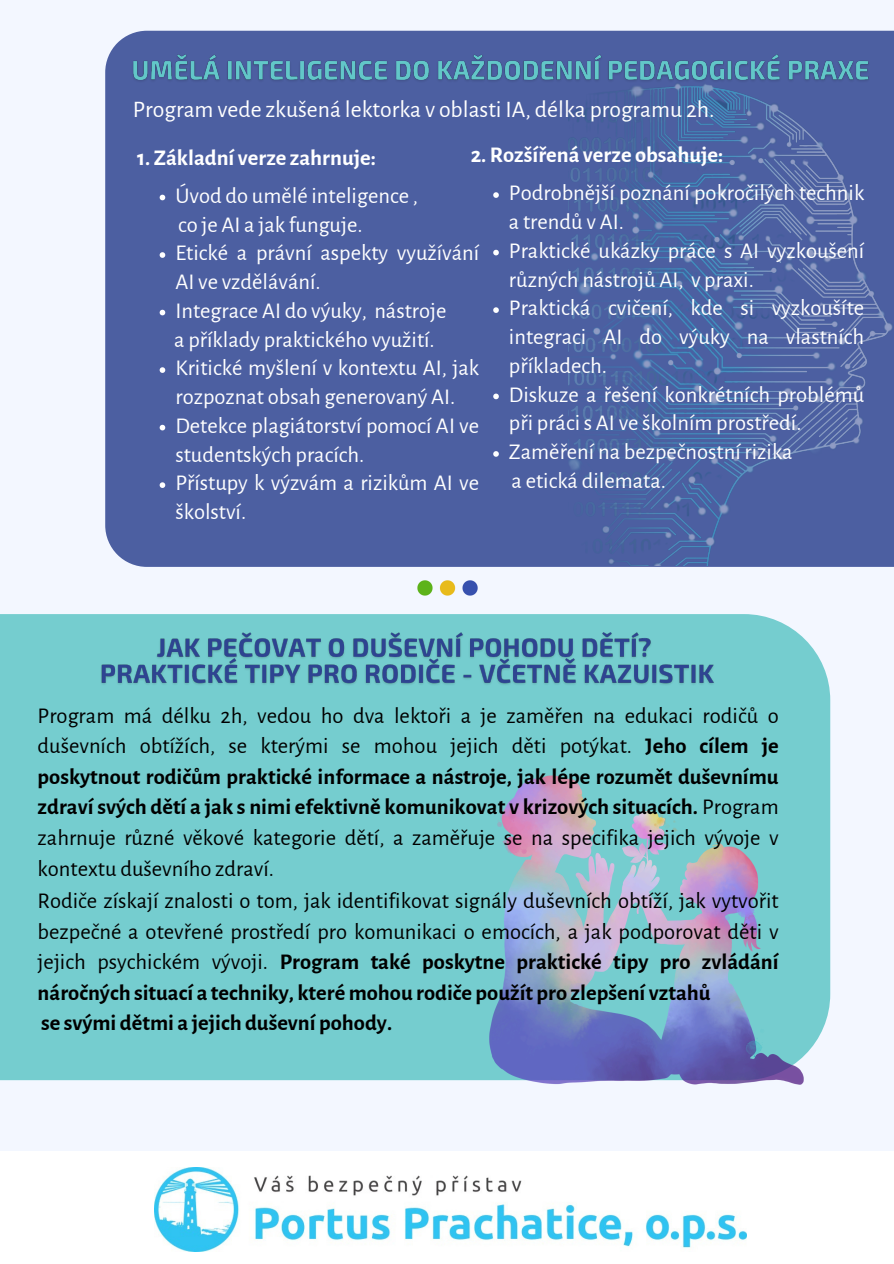
<style>
.page{position:relative;width:894px;height:1264px;background:#fff}
.page>*{position:absolute;margin:0;border:0;box-sizing:border-box;transform-origin:0 0}
.t1{font:23.7px "Alegreya Sans";color:#fff}
.t2{font:22.5px/30.5px "Alegreya Sans";color:#000;text-align:justify}
.t3{font:22.5px/28.8px "Alegreya Sans";color:#fff}
.t4{font:700 22.5px "Alegreya Sans";color:#fff}
.t5{font:700 22.5px "Alegreya Sans";color:#000}
.s1{font-weight:700}
</style>
<div class="page">
<div style="left:0;top:0;width:893px;height:1263px;background:#f3f7ff"></div>
<div style="left:0;top:614px;width:830px;height:466px;background:#75cdcf"></div>
<img style="left:404px;top:580px;width:85px;height:38px">
<div style="left:105px;top:31px;width:788px;height:536px;background:#4c5fa1"></div>
<img style="left:568px;top:70px;width:325px;height:495px">
<div style="left:0;top:1150px;width:893px;height:113px;background:#fff"></div>
<img style="left:155px;top:1167px;width:591px;height:84px">
<img style="left:489px;top:769px;width:314px;height:315px">
<svg style="left:160px;top:195px;width:5px;height:5px"></svg>
<svg style="left:160px;top:252px;width:5px;height:6px"></svg>
<svg style="left:160px;top:310px;width:5px;height:5px"></svg>
<svg style="left:160px;top:367px;width:5px;height:6px"></svg>
<svg style="left:160px;top:425px;width:5px;height:5px"></svg>
<svg style="left:160px;top:482px;width:5px;height:6px"></svg>
<img style="left:90px;top:628px;width:629px;height:60px">
<img style="left:128px;top:50px;width:745px;height:35px">
<svg style="left:493px;top:192px;width:5px;height:6px"></svg>
<svg style="left:493px;top:250px;width:5px;height:5px"></svg>
<svg style="left:493px;top:307px;width:5px;height:6px"></svg>
<svg style="left:493px;top:393px;width:5px;height:6px"></svg>
<svg style="left:493px;top:451px;width:5px;height:6px"></svg>
<p class="t1" style="left:133px;top:98px;width:583px">Program vede zkušená lektorka v oblasti IA, délka programu 2h.</p>
<p class="t4" style="left:470px;top:144px;width:254px">2. Rozšířená verze obsahuje:</p>
<p class="t3" style="left:509px;top:179px;width:357px">Podrobnější poznání pokročilých technik a trendů v AI.</p>
<p class="t3" style="left:509px;top:237px;width:357px">Praktické ukázky práce s AI vyzkoušení různých nástrojů AI, v praxi.</p>
<p class="t3" style="left:509px;top:294px;width:357px;text-align:justify">Praktická cvičení, kde si vyzkoušíte integraci AI do výuky na vlastních příkladech.</p>
<p class="t3" style="left:509px;top:380px;width:357px">Diskuze a řešení konkrétních problémů při práci s AI ve školním prostředí.</p>
<p class="t3" style="left:509px;top:438px;width:285px">Zaměření na bezpečnostní rizika</p>
<p class="t3" style="left:511px;top:467px;width:156px">a etická dilemata.</p>
<h3 class="t4" style="left:137px;top:147px;width:240px">1. Základní verze zahrnuje:</h3>
<p class="t3" style="left:175px;top:182px;width:244px">Úvod do umělé inteligence ,</p>
<p class="t3" style="left:178px;top:210px;width:186px">co je AI a jak funguje.</p>
<p class="t3" style="left:175px;top:239px;width:305px">Etické a právní aspekty využívání<br>AI ve vzdělávání.</p>
<p class="t3" style="left:175px;top:297px;width:272px">Integrace AI do výuky, nástroje</p>
<p class="t3" style="left:174px;top:325px;width:262px">a příklady praktického využití.</p>
<p class="t3" style="left:175px;top:354px;width:305px">Kritické myšlení v kontextu AI, jak rozpoznat obsah generovaný AI.</p>
<h3 class="t3" style="left:175px;top:412px;width:305px">Detekce plagiátorství pomocí AI ve studentských pracích.</h3>
<p class="t3" style="left:175px;top:469px;width:305px">Přístupy k výzvám a rizikům AI ve školství.</p>
<p class="t2" style="left:38px;top:701px;width:742px">Program má délku 2h, vedou ho dva lektoři a je zaměřen na edukaci rodičů o duševních obtížích, se kterými se mohou jejich děti potýkat. <span class="s1">Jeho cílem je poskytnout rodičům praktické informace a nástroje, jak lépe rozumět duševnímu zdraví svých dětí a jak s nimi efektivně komunikovat v krizových situacích.</span> Program zahrnuje různé věkové kategorie dětí, a zaměřuje se na specifika jejich vývoje v kontextu duševního zdraví.</p>
<p class="t2" style="left:38px;top:886px;width:742px">Rodiče získají znalosti o tom, jak identifikovat signály duševních obtíží, jak vytvořit bezpečné a otevřené prostředí pro komunikaci o emocích, a jak podporovat děti v jejich psychickém vývoji. <span class="s1">Program také poskytne praktické tipy pro zvládání náročných situací a techniky, které mohou rodiče použít pro zlepšení vztahů</span></p>
<p class="t5" style="left:41px;top:1012px;width:352px">se svými dětmi a jejich duševní pohody.</p>
</div>
